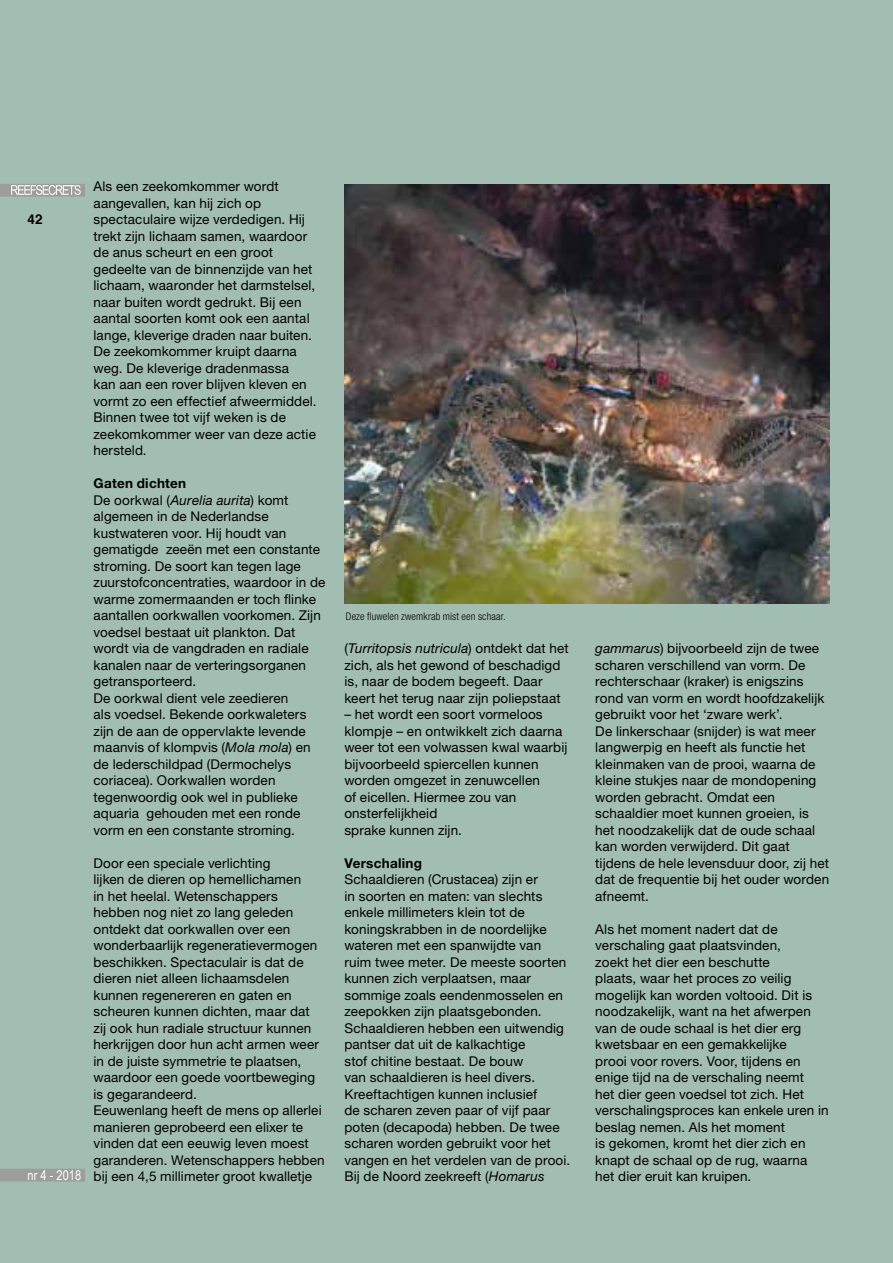
<style>
.page{position:relative;width:893px;height:1263px;background:#a2bdb2}
.page>*{position:absolute;margin:0;border:0;box-sizing:border-box;transform-origin:0 0}
.t1{font:13.5px/16.5px "Helvetica Neue LT Std";letter-spacing:.01em;color:#000}
.t2{font:700 13.5px "Helvetica Neue LT Std";letter-spacing:.02em;color:#000}
.t3{font:13.5px "Arial Narrow";color:#fff}
.t4{font:700 13.5px "Helvetica";color:#000}
.t5{font:300 condensed 10.5px "Helvetica Neue LT Std";letter-spacing:.01em;color:#000}
.s1{font-weight:700}
.s2{font-style:italic}
</style>
<div class="page">
<div style="left:0;top:184px;width:85px;height:13px;background:#9d9d9c"></div>
<svg style="left:11px;top:185px;width:70px;height:10px"></svg>
<div style="left:0;top:1169px;width:85px;height:12px;background:#9d9d9c"></div>
<img style="left:344px;top:185px;width:485px;height:419px">
<p class="t4" style="left:28px;top:211px;width:17px">42</p>
<p class="t3" style="left:28px;top:1165px;width:55px">nr 4 - 2018</p>
<p class="t1" style="left:94px;top:178px;width:224px">Als een zeekomkommer wordt aangevallen, kan hij zich op spectaculaire wijze verdedigen. Hij trekt zijn lichaam samen, waardoor de anus scheurt en een groot gedeelte van de binnenzijde van het lichaam, waaronder het darmstelsel, naar buiten wordt gedrukt. Bij een aantal soorten komt ook een aantal lange, kleverige draden naar buiten.<br>De zeekomkommer kruipt daarna weg. De kleverige dradenmassa<br>kan aan een rover blijven kleven en vormt zo een effectief afweermiddel.<br>Binnen twee tot vijf weken is de zeekomkommer weer van deze actie hersteld.</p>
<p class="t1" style="left:94px;top:475px;width:233px"><span class="s1">Gaten dichten<br></span>De oorkwal (<span class="s2">Aurelia aurita</span>) komt algemeen in de Nederlandse kustwateren voor. Hij houdt van gematigde zeeën met een constante stroming. De soort kan tegen lage zuurstofconcentraties, waardoor in de warme zomermaanden er toch flinke aantallen oorkwallen voorkomen. Zijn voedsel bestaat uit plankton. Dat wordt via de vangdraden en radiale kanalen naar de verteringsorganen getransporteerd.<br>De oorkwal dient vele zeedieren<br>als voedsel. Bekende oorkwaleters zijn de aan de oppervlakte levende maanvis of klompvis (<span class="s2">Mola mola</span>) en de lederschildpad (Dermochelys coriacea). Oorkwallen worden tegenwoordig ook wel in publieke aquaria gehouden met een ronde vorm en een constante stroming.</p>
<p class="t1" style="left:94px;top:854px;width:233px">Door een speciale verlichting<br>lijken de dieren op hemellichamen<br>in het heelal. Wetenschappers hebben nog niet zo lang geleden ontdekt dat oorkwallen over een wonderbaarlijk regeneratievermogen beschikken. Spectaculair is dat de dieren niet alleen lichaamsdelen kunnen regenereren en gaten en scheuren kunnen dichten, maar dat zij ook hun radiale structuur kunnen herkrijgen door hun acht armen weer in de juiste symmetrie te plaatsen, waardoor een goede voortbeweging is gegarandeerd.<br>Eeuwenlang heeft de mens op allerlei manieren geprobeerd een elixer te vinden dat een eeuwig leven moest garanderen. Wetenschappers hebben bij een 4,5 millimeter groot kwalletje</p>
<p class="t5" style="left:346px;top:611px;width:161px">Deze fluwelen zwemkrab mist een schaar.</p>
<p class="t1" style="left:344px;top:640px;width:226px">(<span class="s2">Turritopsis nutricula</span>) ontdekt dat het zich, als het gewond of beschadigd is, naar de bodem begeeft. Daar keert het terug naar zijn poliepstaat</p>
<p class="t1" style="left:344px;top:706px;width:224px">– het wordt een soort vormeloos klompje – en ontwikkelt zich daarna weer tot een volwassen kwal waarbij bijvoorbeeld spiercellen kunnen worden omgezet in zenuwcellen<br>of eicellen. Hiermee zou van onsterfelijkheid<br>sprake kunnen zijn.</p>
<p class="t2" style="left:344px;top:854px;width:79px">Verschaling</p>
<p class="t1" style="left:344px;top:871px;width:227px">Schaaldieren (Crustacea) zijn er<br>in soorten en maten: van slechts enkele millimeters klein tot de koningskrabben in de noordelijke wateren met een spanwijdte van ruim twee meter. De meeste soorten kunnen zich verplaatsen, maar sommige zoals eendenmosselen en zeepokken zijn plaatsgebonden.<br>Schaaldieren hebben een uitwendig pantser dat uit de kalkachtige<br>stof chitine bestaat. De bouw<br>van schaaldieren is heel divers.<br>Kreeftachtigen kunnen inclusief<br>de scharen zeven paar of vijf paar poten (decapoda) hebben. De twee scharen worden gebruikt voor het vangen en het verdelen van de prooi.<br>Bij de Noord zeekreeft (<span class="s2">Homarus</span></p>
<p class="t1" style="left:595px;top:640px;width:235px"><span class="s2">gammarus</span>) bijvoorbeeld zijn de twee scharen verschillend van vorm. De rechterschaar (kraker) is enigszins rond van vorm en wordt hoofdzakelijk gebruikt voor het ‘zware werk’.<br>De linkerschaar (snijder) is wat meer langwerpig en heeft als functie het kleinmaken van de prooi, waarna de kleine stukjes naar de mondopening worden gebracht. Omdat een schaaldier moet kunnen groeien, is het noodzakelijk dat de oude schaal kan worden verwijderd. Dit gaat tijdens de hele levensduur door, zij het dat de frequentie bij het ouder worden afneemt.</p>
<p class="t1" style="left:595px;top:920px;width:235px">Als het moment nadert dat de verschaling gaat plaatsvinden,<br>zoekt het dier een beschutte<br>plaats, waar het proces zo veilig mogelijk kan worden voltooid. Dit is noodzakelijk, want na het afwerpen van de oude schaal is het dier erg kwetsbaar en een gemakkelijke<br>prooi voor rovers. Voor, tijdens en enige tijd na de verschaling neemt<br>het dier geen voedsel tot zich. Het verschalingsproces kan enkele uren in beslag nemen. Als het moment<br>is gekomen, kromt het dier zich en knapt de schaal op de rug, waarna het dier eruit kan kruipen.</p>
</div>
